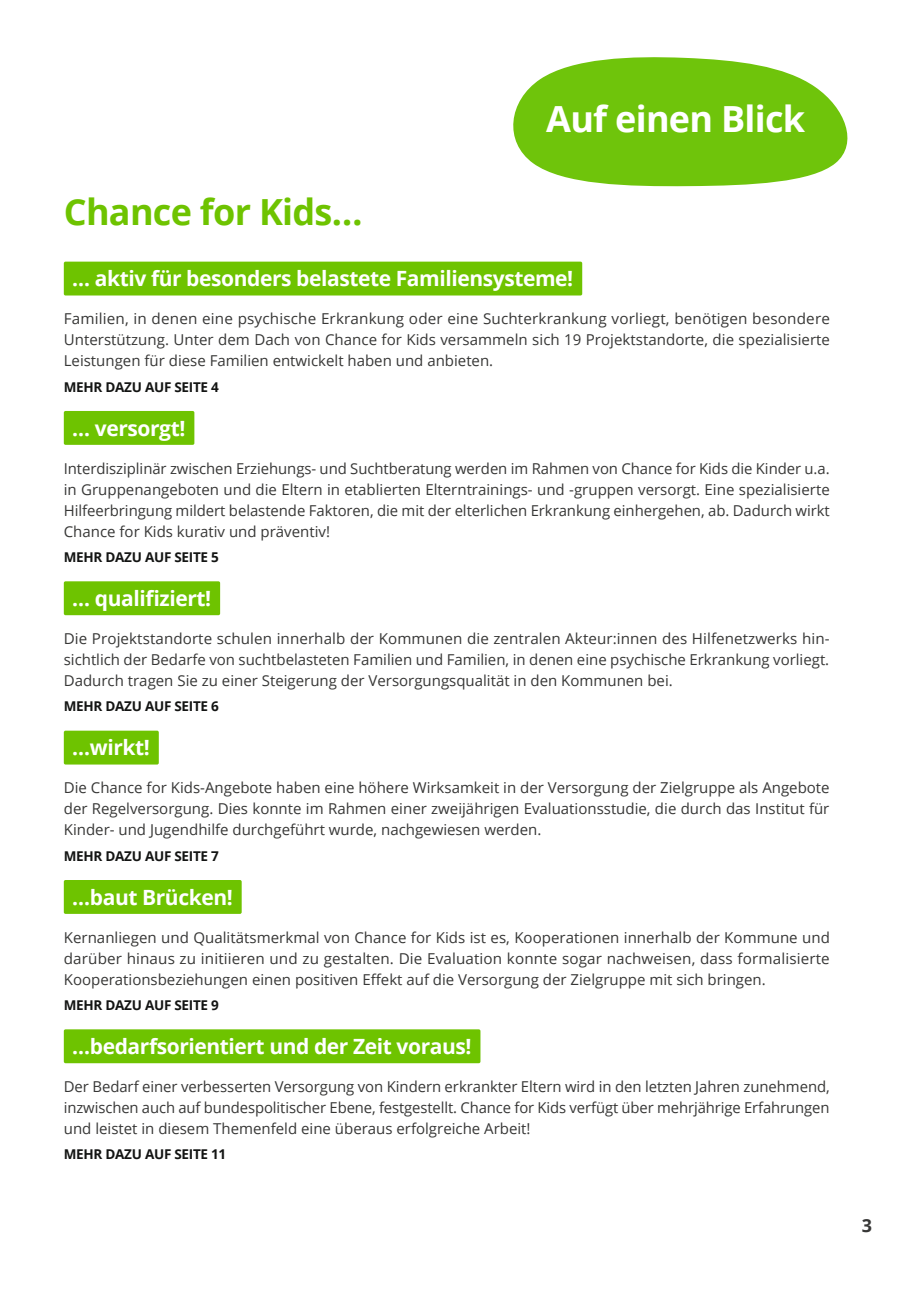
<style>
.page{position:relative;width:919px;height:1289px;background:#fff}
.page>*{position:absolute;margin:0;border:0;box-sizing:border-box;transform-origin:0 0}
.t1{font:700 36px "Open Sans";letter-spacing:-.02em;color:#6ec300}
.t2{font:700 36px "Open Sans";letter-spacing:-.02em;color:#fff}
.t3{font:700 21px "Open Sans";letter-spacing:-.02em;color:#fff}
.t4{font:700 18px "Open Sans";color:#373736}
.t5{font:15px/21px "Open Sans";color:#373736;text-align:justify}
.t6{font:700 13.5px "Open Sans";letter-spacing:-.02em;color:#131413}
</style>
<div class="page">
<svg style="left:513px;top:57px;width:335px;height:130px"></svg>
<div style="left:64px;top:261px;width:518px;height:34px;background:#6ec300;border-radius:2px"></div>
<div style="left:64px;top:411px;width:130px;height:34px;background:#6ec300;border-radius:2px"></div>
<div style="left:64px;top:581px;width:156px;height:34px;background:#6ec300;border-radius:2px"></div>
<div style="left:64px;top:730px;width:95px;height:34px;background:#6ec300;border-radius:2px"></div>
<div style="left:64px;top:880px;width:178px;height:33px;background:#6ec300;border-radius:2px"></div>
<div style="left:64px;top:1029px;width:416px;height:34px;background:#6ec300;border-radius:2px"></div>
<h1 class="t1" style="left:64px;top:187px;width:300px">Chance for Kids…</h1>
<h1 class="t2" style="left:546px;top:94px;width:260px">Auf einen Blick</h1>
<h2 class="t3" style="left:72px;top:264px;width:502px">… aktiv für besonders belastete Familiensysteme!</h2>
<p class="t5" style="left:64px;top:308px;width:767px">Familien, in denen eine psychische Erkrankung oder eine Suchterkrankung vorliegt, benötigen besondere Unterstützung. Unter dem Dach von Chance for Kids versammeln sich 19 Projektstandorte, die spezialisierte Leistungen für diese Familien entwickelt haben und anbieten.</p>
<p class="t6" style="left:64px;top:377px;width:156px">MEHR DAZU AUF SEITE 4</p>
<h2 class="t3" style="left:72px;top:413px;width:115px">… versorgt!</h2>
<p class="t5" style="left:64px;top:457px;width:767px">Interdisziplinär zwischen Erziehungs- und Suchtberatung werden im Rahmen von Chance for Kids die Kinder u.a. in Gruppenangeboten und die Eltern in etablierten Elterntrainings- und -gruppen versorgt. Eine spezialisierte Hilfeerbringung mildert belastende Faktoren, die mit der elterlichen Erkrankung einhergehen, ab. Dadurch wirkt Chance for Kids kurativ und präventiv!</p>
<p class="t6" style="left:64px;top:547px;width:156px">MEHR DAZU AUF SEITE 5</p>
<h2 class="t3" style="left:72px;top:583px;width:140px">… qualifiziert!</h2>
<p class="t5" style="left:64px;top:627px;width:767px">Die Projektstandorte schulen innerhalb der Kommunen die zentralen Akteur:innen des Hilfenetzwerks hin&shy;sichtlich der Bedarfe von suchtbelasteten Familien und Familien, in denen eine psychische Erkrankung vorliegt.<br>Dadurch tragen Sie zu einer Steigerung der Versorgungsqualität in den Kommunen bei.</p>
<p class="t6" style="left:64px;top:696px;width:156px">MEHR DAZU AUF SEITE 6</p>
<h2 class="t3" style="left:72px;top:732px;width:79px">…wirkt!</h2>
<p class="t5" style="left:64px;top:777px;width:767px">Die Chance for Kids-Angebote haben eine höhere Wirksamkeit in der Versorgung der Zielgruppe als Angebote der Regelversorgung. Dies konnte im Rahmen einer zweijährigen Evaluationsstudie, die durch das Institut für Kinder- und Jugendhilfe durchgeführt wurde, nachgewiesen werden.</p>
<p class="t6" style="left:64px;top:846px;width:156px">MEHR DAZU AUF SEITE 7</p>
<h2 class="t3" style="left:72px;top:882px;width:162px">…baut Brücken!</h2>
<p class="t5" style="left:64px;top:926px;width:767px">Kernanliegen und Qualitätsmerkmal von Chance for Kids ist es, Kooperationen innerhalb der Kommune und darüber hinaus zu initiieren und zu gestalten. Die Evaluation konnte sogar nachweisen, dass formalisierte Kooperationsbeziehungen einen positiven Effekt auf die Versorgung der Zielgruppe mit sich bringen.</p>
<p class="t6" style="left:64px;top:995px;width:156px">MEHR DAZU AUF SEITE 9</p>
<h2 class="t3" style="left:72px;top:1031px;width:400px">…bedarfsorientiert und der Zeit voraus!</h2>
<p class="t5" style="left:64px;top:1075px;width:767px">Der Bedarf einer verbesserten Versorgung von Kindern erkrankter Eltern wird in den letzten Jahren zunehmend, inzwischen auch auf bundespolitischer Ebene, festgestellt. Chance for Kids verfügt über mehrjährige Erfahrungen und leistet in diesem Themenfeld eine überaus erfolgreiche Arbeit!</p>
<p class="t6" style="left:64px;top:1144px;width:164px">MEHR DAZU AUF SEITE 11</p>
<p class="t4" style="left:861px;top:1212px;width:12px">3</p>
</div>
